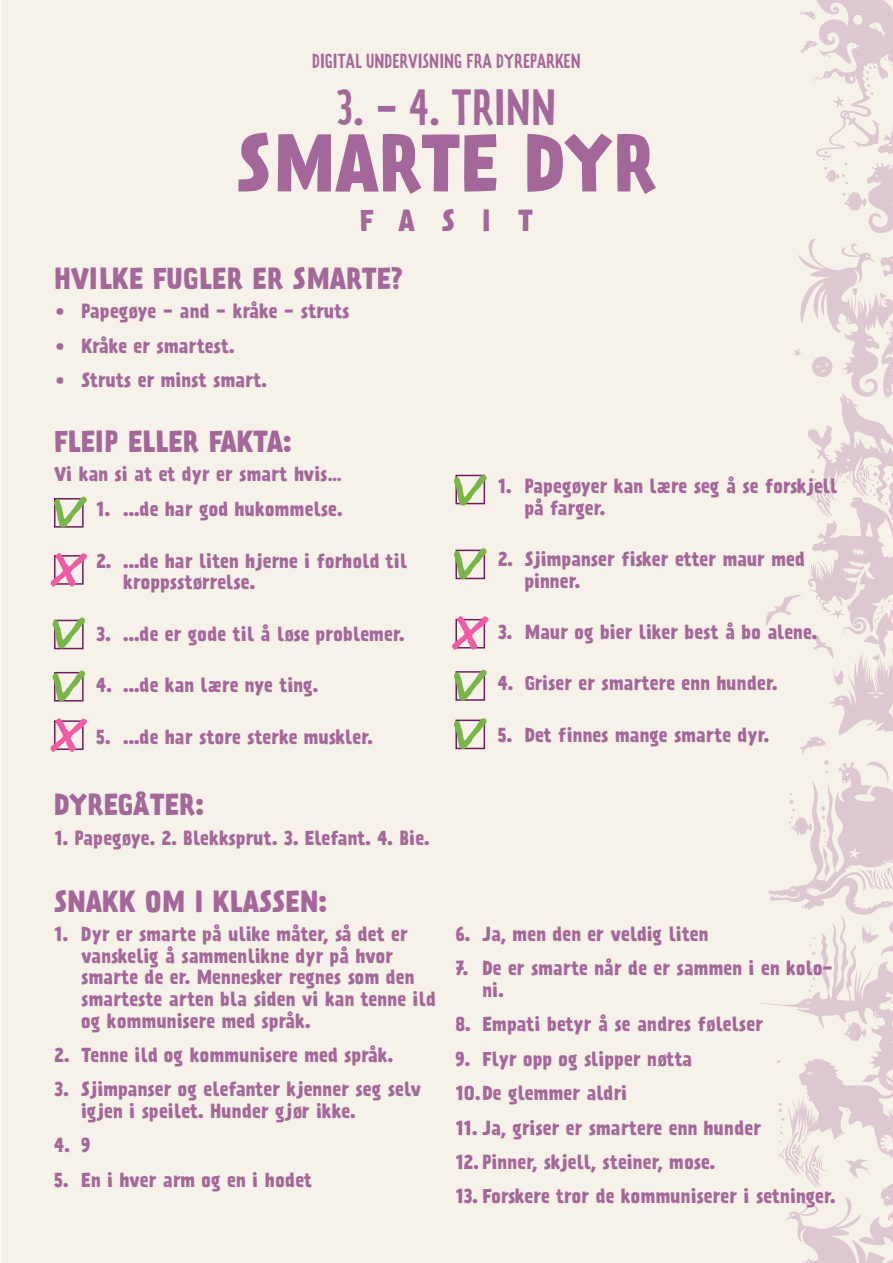
<style>
.page{position:relative;width:893px;height:1263px;background:#fff}
.page>*{position:absolute;margin:0;border:0;box-sizing:border-box;transform-origin:0 0}
.t1{font:700 72px "Prater Sans One";color:#a46799}
.t2{font:45px "Prater Sans One";color:#a46799}
.t3{font:700 27px "Prater Sans One";color:#a46799}
.t4{font:700 18px/21.6px "Prater Sans One";color:#a46799}
.t5{font:18px "Prater Sans One";color:#a46799}
</style>
<div class="page">
<div style="left:1px;top:0;width:892px;height:1263px;background:#f6f1e9"></div>
<svg style="left:759px;top:0;width:134px;height:1263px"></svg>
<svg style="left:823px;top:485px;width:9px;height:18px"></svg>
<svg style="left:810px;top:469px;width:7px;height:33px"></svg>
<svg style="left:859px;top:463px;width:20px;height:33px"></svg>
<svg style="left:843px;top:475px;width:7px;height:8px"></svg>
<svg style="left:880px;top:307px;width:13px;height:94px"></svg>
<svg style="left:811px;top:356px;width:22px;height:22px"></svg>
<svg style="left:833px;top:96px;width:11px;height:12px"></svg>
<svg style="left:842px;top:191px;width:24px;height:21px"></svg>
<svg style="left:823px;top:151px;width:25px;height:33px"></svg>
<svg style="left:799px;top:11px;width:17px;height:9px"></svg>
<svg style="left:799px;top:40px;width:19px;height:16px"></svg>
<svg style="left:861px;top:925px;width:18px;height:19px"></svg>
<svg style="left:865px;top:65px;width:11px;height:31px"></svg>
<svg style="left:844px;top:1021px;width:22px;height:21px"></svg>
<div style="left:54px;top:620px;width:30px;height:29px;border:2px solid #6e1e5e"></div>
<svg style="left:51px;top:553px;width:36px;height:34px"></svg>
<svg style="left:452px;top:616px;width:36px;height:34px"></svg>
<svg style="left:51px;top:718px;width:36px;height:34px"></svg>
<svg style="left:54px;top:497px;width:33px;height:31px"></svg>
<svg style="left:454px;top:475px;width:33px;height:31px"></svg>
<svg style="left:454px;top:548px;width:33px;height:31px"></svg>
<svg style="left:52px;top:617px;width:33px;height:31px"></svg>
<svg style="left:454px;top:670px;width:33px;height:31px"></svg>
<svg style="left:454px;top:718px;width:33px;height:31px"></svg>
<svg style="left:52px;top:670px;width:33px;height:31px"></svg>
<p class="t5" style="left:312px;top:51px;width:270px">DIGITAL UNDERVISNING FRA DYREPARKEN</p>
<p class="t2" style="left:337px;top:81px;width:221px">3. - 4. TRINN</p>
<p class="t1" style="left:236px;top:117px;width:421px">SMARTE DYR</p>
<p class="t3" style="left:360px;top:204px;width:174px">FASIT</p>
<p class="t3" style="left:54px;top:261px;width:350px">HVILKE FUGLER ER SMARTE?</p>
<p class="t4" style="left:55px;top:301px;width:297px">• Papegøye - and - kråke - struts</p>
<p class="t4" style="left:55px;top:335px;width:182px">• Kråke er smartest.</p>
<p class="t4" style="left:55px;top:369px;width:214px">• Struts er minst smart.</p>
<p class="t3" style="left:54px;top:424px;width:239px">FLEIP ELLER FAKTA:</p>
<p class="t4" style="left:54px;top:463px;width:289px">Vi kan si at et dyr er smart hvis…</p>
<p class="t4" style="left:96px;top:499px;width:248px">1. ...de har god hukommelse.</p>
<p class="t4" style="left:123px;top:550px;width:286px;text-indent:-27px">2. ...de har liten hjerne i forhold til kroppsstørrelse.</p>
<p class="t4" style="left:96px;top:623px;width:310px">3. ...de er gode til å løse problemer.</p>
<p class="t4" style="left:96px;top:674px;width:224px">4. ...de kan lære nye ting.</p>
<p class="t4" style="left:96px;top:726px;width:278px">5. ...de har store sterke muskler.</p>
<p class="t3" style="left:54px;top:787px;width:152px">DYREGÅTER:</p>
<p class="t4" style="left:55px;top:827px;width:377px">1. Papegøye. 2. Blekksprut. 3. Elefant. 4. Bie.</p>
<p class="t3" style="left:54px;top:884px;width:275px">SNAKK OM I KLASSEN:</p>
<p class="t4" style="left:81px;top:923px;width:356px;text-indent:-27px">1. Dyr er smarte på ulike måter, så det er vanskelig å sammenlikne dyr på hvor smarte de er. Mennesker regnes som den smarteste arten bla siden vi kan tenne ild og kommunisere med språk.</p>
<p class="t4" style="left:54px;top:1044px;width:341px">2. Tenne ild og kommunisere med språk.</p>
<p class="t4" style="left:81px;top:1078px;width:342px;text-indent:-27px">3. Sjimpanser og elefanter kjenner seg selv igjen i speilet. Hunder gjør ikke.</p>
<p class="t4" style="left:54px;top:1134px;width:38px">4. 9</p>
<p class="t4" style="left:54px;top:1169px;width:259px">5. En i hver arm og en i hodet</p>
<p class="t4" style="left:525px;top:475px;width:314px;text-indent:-27px">1. Papegøyer kan lære seg å se forskjell på farger.</p>
<p class="t4" style="left:525px;top:548px;width:282px;text-indent:-27px">2. Sjimpanser fisker etter maur med pinner.</p>
<p class="t4" style="left:498px;top:621px;width:321px">3. Maur og bier liker best å bo alene.</p>
<p class="t4" style="left:498px;top:673px;width:282px">4. Griser er smartere enn hunder.</p>
<p class="t4" style="left:498px;top:724px;width:273px">5. Det finnes mange smarte dyr.</p>
<p class="t4" style="left:455px;top:923px;width:254px">6. Ja, men den er veldig liten</p>
<p class="t4" style="left:482px;top:958px;width:352px;text-indent:-27px">7. De er smarte når de er sammen i en kolo&shy;ni.</p>
<p class="t4" style="left:455px;top:1014px;width:309px">8. Empati betyr å se andres følelser</p>
<p class="t4" style="left:455px;top:1048px;width:238px">9. Flyr opp og slipper nøtta</p>
<p class="t4" style="left:455px;top:1082px;width:173px">10.De glemmer aldri</p>
<p class="t4" style="left:455px;top:1117px;width:307px">11. Ja, griser er smartere enn hunder</p>
<p class="t4" style="left:455px;top:1151px;width:261px">12. Pinner, skjell, steiner, mose.</p>
<p class="t4" style="left:455px;top:1185px;width:382px">13. Forskere tror de kommuniserer i setninger.</p>
</div>
